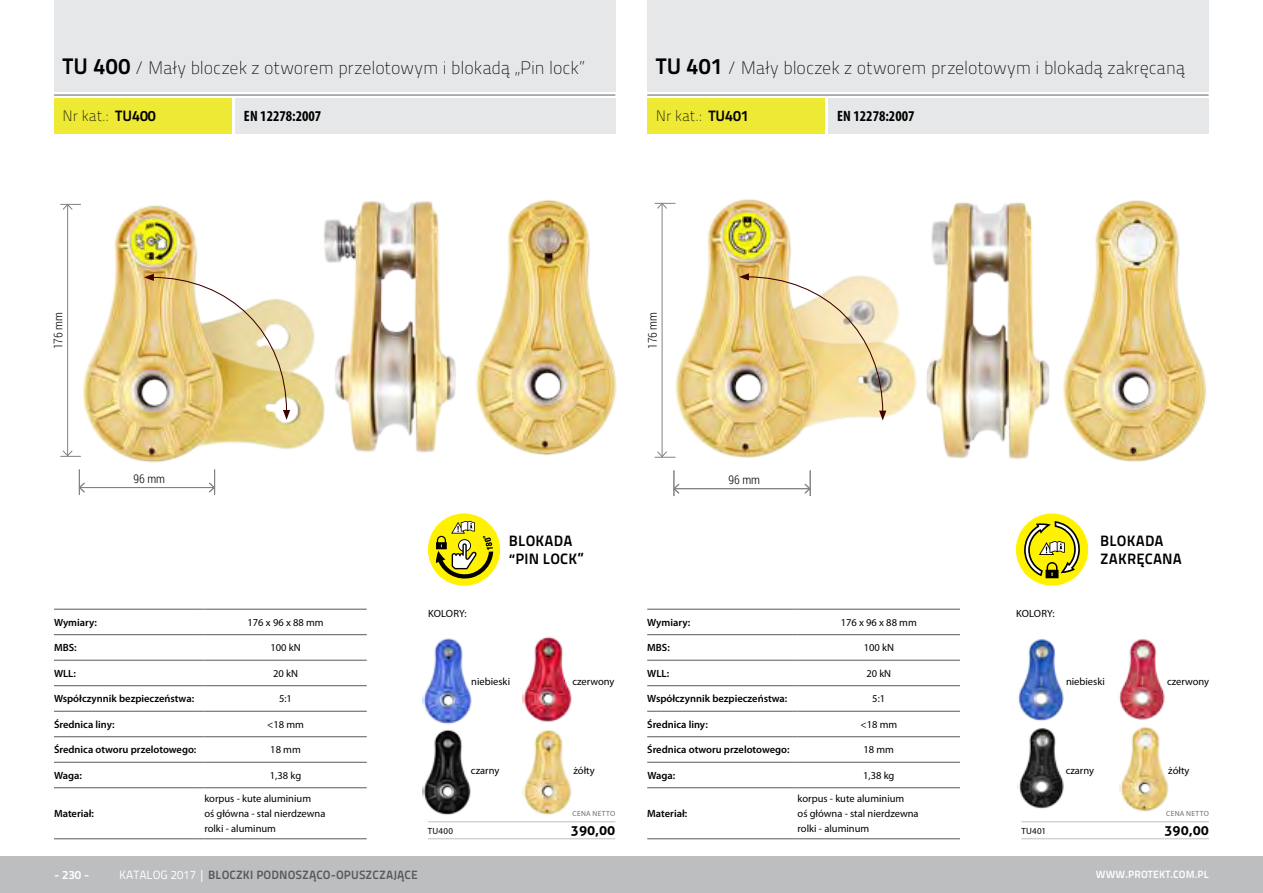
<style>
.page{position:relative;width:1263px;height:893px;background:#fff}
.page>*{position:absolute;margin:0;border:0;box-sizing:border-box;transform-origin:0 0}
.t1{font:18px "Titillium Maps 29 L 1 wt";letter-spacing:-.01em;color:#000}
.t2{font:15px/18px "Titillium Maps 29 L 800 wt";letter-spacing:.01em;color:#000}
.t3{font:15px "Titillium Maps 29 L 1 wt";color:#000}
.t4{font:700 condensed 15px "Myriad Pro";color:#000}
.t5{font:700 13.5px "Aller";color:#000}
.t6{font:12px "Titillium Maps 29 L 800 wt";letter-spacing:.01em;color:#58595b}
.t7{font:300 12px "Roboto Condensed";color:#000}
.t8{font:12px "Titillium Maps 29 L 800 wt";color:#fff}
.t9{font:10.5px/15px "Myriad Pro";color:#000}
.t10{font:600 10.5px "Myriad Pro";color:#000}
.t11{font:10.5px "Titillium Maps 29 L 800 wt";letter-spacing:.01em;color:#fff}
.t12{font:9px "Myriad Pro";letter-spacing:.025em;color:#000}
.t13{font:7.5px "Myriad Pro";letter-spacing:.03em;color:#6d6e71}
.s1{font-family:"Titillium Maps 29 L 800 wt";font-size:22.5px}
.s2{font-family:"Titillium Maps 29 L 800 wt"}
.s3{font-family:"Titillium Maps 29 L 400 wt";color:#fff}
</style>
<div class="page">
<div style="left:0;top:856px;width:1263px;height:37px;background:#bcbec0"></div>
<div style="left:647px;top:0;width:561px;height:91px;background:#e6e7e8"></div>
<div style="left:54px;top:0;width:561px;height:91px;background:#e6e7e8"></div>
<hr style="left:54px;top:94px;width:561px;height:2px;background:#939598">
<hr style="left:647px;top:94px;width:561px;height:2px;background:#939598">
<hr style="left:647px;top:609px;width:146px;height:1px;background:#58595b">
<hr style="left:797px;top:609px;width:163px;height:1px;background:#58595b">
<hr style="left:647px;top:634px;width:146px;height:1px;background:#58595b">
<hr style="left:797px;top:634px;width:163px;height:1px;background:#58595b">
<hr style="left:647px;top:660px;width:146px;height:1px;background:#58595b">
<hr style="left:797px;top:660px;width:163px;height:1px;background:#58595b">
<hr style="left:647px;top:685px;width:146px;height:1px;background:#58595b">
<hr style="left:797px;top:685px;width:163px;height:1px;background:#58595b">
<hr style="left:647px;top:711px;width:146px;height:1px;background:#58595b">
<hr style="left:797px;top:711px;width:163px;height:1px;background:#58595b">
<hr style="left:647px;top:736px;width:146px;height:1px;background:#58595b">
<hr style="left:797px;top:736px;width:163px;height:1px;background:#58595b">
<hr style="left:647px;top:762px;width:146px;height:1px;background:#58595b">
<hr style="left:797px;top:762px;width:163px;height:1px;background:#58595b">
<hr style="left:647px;top:787px;width:146px;height:1px;background:#58595b">
<hr style="left:797px;top:787px;width:163px;height:1px;background:#58595b">
<hr style="left:647px;top:838px;width:146px;height:1px;background:#58595b">
<hr style="left:797px;top:838px;width:163px;height:1px;background:#58595b">
<img style="left:422px;top:730px;width:49px;height:85px">
<img style="left:523px;top:637px;width:49px;height:85px">
<img style="left:422px;top:638px;width:50px;height:92px">
<img style="left:1017px;top:730px;width:47px;height:79px">
<img style="left:1119px;top:639px;width:46px;height:81px">
<img style="left:1018px;top:639px;width:46px;height:91px">
<hr style="left:54px;top:609px;width:146px;height:1px;background:#58595b">
<hr style="left:204px;top:609px;width:163px;height:1px;background:#58595b">
<hr style="left:54px;top:634px;width:146px;height:1px;background:#58595b">
<hr style="left:204px;top:634px;width:163px;height:1px;background:#58595b">
<hr style="left:54px;top:660px;width:146px;height:1px;background:#58595b">
<hr style="left:204px;top:660px;width:163px;height:1px;background:#58595b">
<hr style="left:54px;top:685px;width:146px;height:1px;background:#58595b">
<hr style="left:204px;top:685px;width:163px;height:1px;background:#58595b">
<hr style="left:54px;top:711px;width:146px;height:1px;background:#58595b">
<hr style="left:204px;top:711px;width:163px;height:1px;background:#58595b">
<hr style="left:54px;top:736px;width:146px;height:1px;background:#58595b">
<hr style="left:204px;top:736px;width:163px;height:1px;background:#58595b">
<hr style="left:54px;top:762px;width:146px;height:1px;background:#58595b">
<hr style="left:204px;top:762px;width:163px;height:1px;background:#58595b">
<hr style="left:54px;top:787px;width:146px;height:1px;background:#58595b">
<hr style="left:204px;top:787px;width:163px;height:1px;background:#58595b">
<hr style="left:54px;top:838px;width:146px;height:1px;background:#58595b">
<hr style="left:204px;top:838px;width:163px;height:1px;background:#58595b">
<div style="left:428px;top:513px;width:72px;height:73px;background:#fff200;border-radius:50%"></div>
<svg style="left:436px;top:521px;width:57px;height:59px"></svg>
<svg style="left:1016px;top:513px;width:73px;height:73px"></svg>
<img style="left:523px;top:730px;width:49px;height:85px">
<img style="left:1120px;top:727px;width:48px;height:85px">
<div style="left:828px;top:98px;width:380px;height:35px;background:#e6e7e8"></div>
<div style="left:235px;top:98px;width:380px;height:35px;background:#e6e7e8"></div>
<div style="left:647px;top:98px;width:178px;height:35px;background:#ede934"></div>
<div style="left:54px;top:98px;width:178px;height:35px;background:#ede934"></div>
<img style="left:669px;top:199px;width:227px;height:298px">
<img style="left:739px;top:273px;width:147px;height:147px">
<img style="left:1068px;top:200px;width:138px;height:262px">
<img style="left:896px;top:202px;width:172px;height:257px">
<hr style="left:662px;top:203px;width:1px;height:254px;background:#808285">
<svg style="left:655px;top:203px;width:20px;height:6px"></svg>
<svg style="left:655px;top:451px;width:20px;height:7px"></svg>
<hr style="left:674px;top:488px;width:136px;height:1px;background:#808285">
<svg style="left:673px;top:470px;width:7px;height:26px"></svg>
<svg style="left:804px;top:470px;width:7px;height:26px"></svg>
<img style="left:75px;top:203px;width:229px;height:292px">
<svg style="left:144px;top:274px;width:146px;height:146px"></svg>
<hr style="left:67px;top:205px;width:1px;height:251px;background:#808285">
<svg style="left:60px;top:204px;width:21px;height:6px"></svg>
<svg style="left:60px;top:450px;width:21px;height:7px"></svg>
<hr style="left:79px;top:487px;width:135px;height:1px;background:#808285">
<svg style="left:79px;top:469px;width:6px;height:26px"></svg>
<svg style="left:208px;top:469px;width:7px;height:26px"></svg>
<img style="left:476px;top:200px;width:141px;height:256px">
<img style="left:304px;top:201px;width:152px;height:252px">
<hr style="left:428px;top:821px;width:140px;height:1px;background:#bcbec0">
<hr style="left:568px;top:821px;width:47px;height:1px;background:#bcbec0">
<hr style="left:428px;top:838px;width:140px;height:1px;background:#bcbec0">
<hr style="left:568px;top:838px;width:47px;height:1px;background:#bcbec0">
<hr style="left:1021px;top:821px;width:140px;height:1px;background:#bcbec0">
<hr style="left:1161px;top:821px;width:48px;height:1px;background:#bcbec0">
<hr style="left:1021px;top:838px;width:140px;height:1px;background:#bcbec0">
<hr style="left:1161px;top:838px;width:48px;height:1px;background:#bcbec0">
<h1 class="t1" style="left:63px;top:55px;width:524px"><span class="s1">TU 400</span> / Mały bloczek z otworem przelotowym i blokadą „Pin lock”</h1>
<h1 class="t1" style="left:656px;top:55px;width:531px"><span class="s1">TU 401</span> / Mały bloczek z otworem przelotowym i blokadą zakręcaną</h1>
<h2 class="t3" style="left:63px;top:106px;width:95px">Nr kat.: <span class="s2">TU400</span></h2>
<h2 class="t4" style="left:244px;top:107px;width:79px">EN 12278:2007</h2>
<h2 class="t3" style="left:656px;top:106px;width:95px">Nr kat.: <span class="s2">TU401</span></h2>
<h2 class="t4" style="left:837px;top:107px;width:79px">EN 12278:2007</h2>
<p class="t7" style="left:50px;top:349px;width:39px;rotate:-90deg">176 mm</p>
<p class="t7" style="left:644px;top:349px;width:39px;rotate:-90deg">176 mm</p>
<p class="t7" style="left:133px;top:470px;width:33px">96 mm</p>
<p class="t7" style="left:728px;top:472px;width:33px">96 mm</p>
<h2 class="t2" style="left:509px;top:531px;width:77px">BLOKADA “PIN LOCK”</h2>
<h2 class="t2" style="left:1100px;top:531px;width:83px">BLOKADA<br>ZAKRĘCANA</h2>
<p class="t10" style="left:54px;top:616px;width:45px">Wymiary:</p>
<p class="t9" style="left:248px;top:615px;width:78px">176 x 96 x 88 mm</p>
<p class="t10" style="left:54px;top:641px;width:24px">MBS:</p>
<p class="t9" style="left:270px;top:640px;width:32px">100 kN</p>
<p class="t10" style="left:54px;top:667px;width:23px">WLL:</p>
<p class="t9" style="left:273px;top:666px;width:26px">20 kN</p>
<p class="t10" style="left:54px;top:692px;width:142px">Współczynnik bezpieczeństwa:</p>
<p class="t9" style="left:279px;top:691px;width:14px">5:1</p>
<p class="t10" style="left:54px;top:718px;width:62px">Średnica liny:</p>
<p class="t9" style="left:267px;top:717px;width:38px">&lt;18 mm</p>
<p class="t10" style="left:54px;top:743px;width:144px">Średnica otworu przelotowego:</p>
<p class="t9" style="left:270px;top:742px;width:32px">18 mm</p>
<p class="t10" style="left:54px;top:769px;width:29px">Waga:</p>
<p class="t9" style="left:270px;top:768px;width:33px">1,38 kg</p>
<p class="t10" style="left:54px;top:807px;width:42px">Materiał:</p>
<p class="t9" style="left:204px;top:791px;width:123px">korpus - kute aluminium<br>oś główna - stal nierdzewna rolki - aluminum</p>
<p class="t9" style="left:1016px;top:606px;width:40px">KOLORY:</p>
<p class="t9" style="left:428px;top:606px;width:40px">KOLORY:</p>
<p class="t10" style="left:647px;top:616px;width:45px">Wymiary:</p>
<p class="t9" style="left:841px;top:615px;width:78px">176 x 96 x 88 mm</p>
<p class="t10" style="left:647px;top:641px;width:24px">MBS:</p>
<p class="t9" style="left:864px;top:640px;width:32px">100 kN</p>
<p class="t10" style="left:647px;top:667px;width:23px">WLL:</p>
<p class="t9" style="left:866px;top:666px;width:26px">20 kN</p>
<p class="t10" style="left:647px;top:692px;width:142px">Współczynnik bezpieczeństwa:</p>
<p class="t9" style="left:872px;top:691px;width:14px">5:1</p>
<p class="t10" style="left:647px;top:718px;width:62px">Średnica liny:</p>
<p class="t9" style="left:860px;top:717px;width:38px">&lt;18 mm</p>
<p class="t10" style="left:647px;top:743px;width:144px">Średnica otworu przelotowego:</p>
<p class="t9" style="left:863px;top:742px;width:32px">18 mm</p>
<p class="t10" style="left:647px;top:769px;width:29px">Waga:</p>
<p class="t9" style="left:863px;top:768px;width:33px">1,38 kg</p>
<p class="t10" style="left:647px;top:807px;width:42px">Materiał:</p>
<p class="t9" style="left:1066px;top:674px;width:40px">niebieski</p>
<p class="t9" style="left:471px;top:674px;width:40px">niebieski</p>
<p class="t9" style="left:572px;top:674px;width:44px">czerwony</p>
<p class="t9" style="left:1167px;top:674px;width:44px">czerwony</p>
<p class="t9" style="left:573px;top:763px;width:23px">żółty</p>
<p class="t9" style="left:1168px;top:763px;width:23px">żółty</p>
<p class="t9" style="left:471px;top:763px;width:30px">czarny</p>
<p class="t9" style="left:1066px;top:763px;width:30px">czarny</p>
<p class="t9" style="left:797px;top:791px;width:123px">korpus - kute aluminium<br>oś główna - stal nierdzewna rolki - aluminum</p>
<p class="t13" style="left:573px;top:809px;width:44px">CENA NETTO</p>
<p class="t13" style="left:1166px;top:809px;width:44px">CENA NETTO</p>
<p class="t12" style="left:428px;top:825px;width:27px">TU400</p>
<p class="t5" style="left:571px;top:822px;width:46px">390,00</p>
<p class="t12" style="left:1021px;top:825px;width:26px">TU401</p>
<p class="t5" style="left:1164px;top:822px;width:46px">390,00</p>
<p class="t8" style="left:54px;top:865px;width:37px">- 230 -</p>
<p class="t6" style="left:119px;top:865px;width:300px"><span class="s3">KATALOG 2017 |</span> BLOCZKI PODNOSZĄCO-OPUSZCZAJĄCE</p>
<p class="t11" style="left:1096px;top:866px;width:114px">WWW.PROTEKT.COM.PL</p>
</div>
